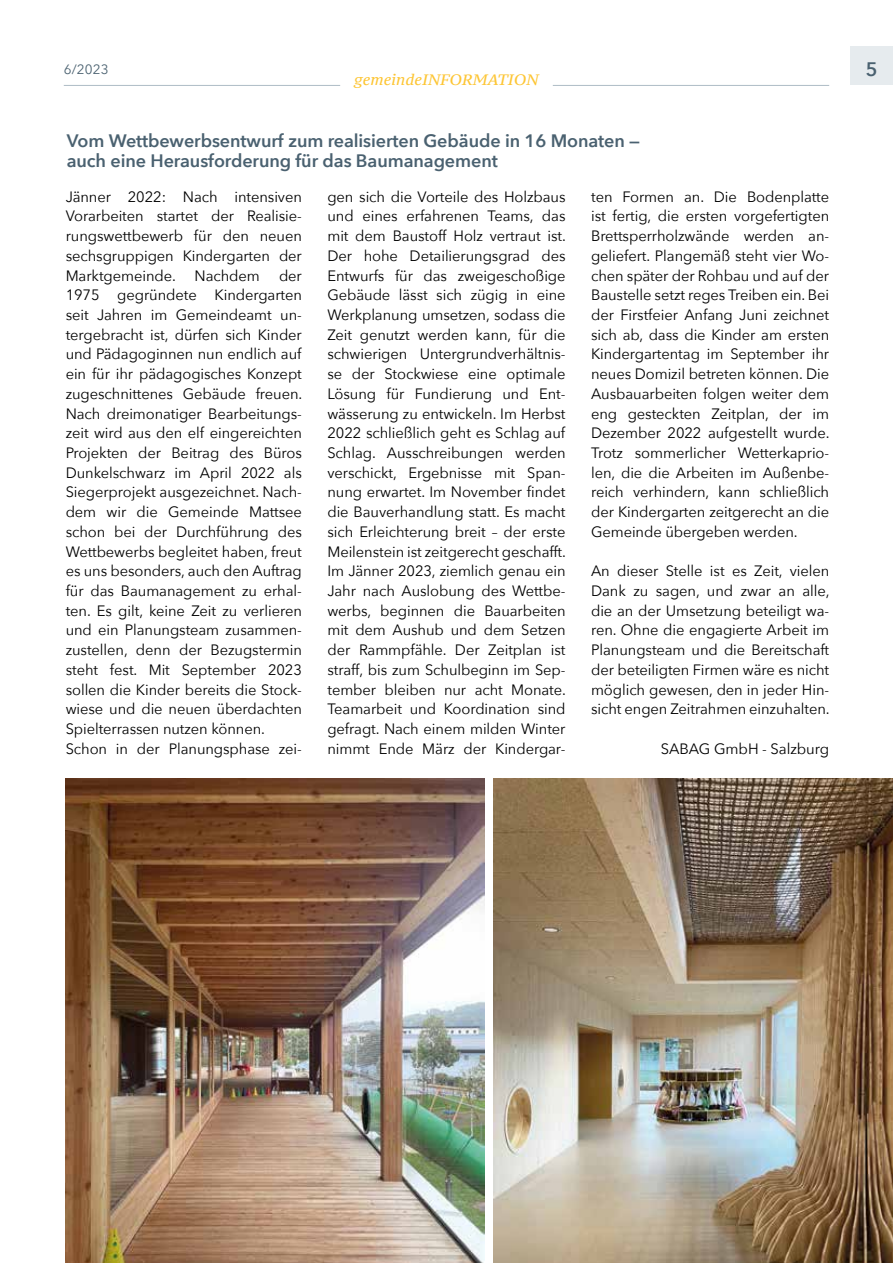
<style>
.page{position:relative;width:893px;height:1263px;background:#fff}
.page>*{position:absolute;margin:0;border:0;box-sizing:border-box;transform-origin:0 0}
.t1{font:600 19.5px "Avenir Next";color:#4a6170}
.t2{font:600 18px/19.6px "Avenir Next";letter-spacing:-.005em;color:#4a6170}
.t3{font:15px/19.6px "Avenir Next";letter-spacing:-.005em;color:#000;text-align:justify}
.t4{font:italic 15px "PT Serif Caption";letter-spacing:.01em;color:#fdc533}
.t5{font:13.5px "Avenir Next";color:#4a6170}
</style>
<div class="page">
<hr style="left:64px;top:85px;width:276px;height:1px;background:#aebcc5">
<hr style="left:553px;top:85px;width:276px;height:1px;background:#aebcc5">
<div style="left:850px;top:47px;width:43px;height:38px;background:#e6ebee"></div>
<img style="left:66px;top:778px;width:419px;height:485px">
<img style="left:493px;top:778px;width:400px;height:485px">
<p class="t5" style="left:64px;top:58px;width:46px">6/2023</p>
<h1 class="t1" style="left:866px;top:53px;width:13px">5</h1>
<p class="t4" style="left:354px;top:70px;width:186px">gemeindeINFORMATION</p>
<p class="t2" style="left:67px;top:131px;width:575px">Vom Wettbewerbsentwurf zum realisierten Gebäude in 16 Monaten — auch eine Herausforderung für das Baumanagement</p>
<p class="t3" style="left:66px;top:186px;width:238px">Jänner 2022: Nach intensiven Vorarbeiten startet der Realisie&shy;rungswettbewerb für den neuen sechsgruppigen Kindergarten der Marktgemeinde. Nachdem</p>
<p class="t3" style="left:66px;top:265px;width:238px;text-align:left;text-indent:213px">der<br>1975 gegründete Kindergarten seit Jahren im Gemeindeamt un&shy;tergebracht ist, dürfen sich Kinder und Pädagoginnen nun endlich auf ein für ihr pädagogisches Konzept zugeschnittenes Gebäude freuen.<br>Nach dreimonatiger Bearbeitungs&shy;zeit wird aus den elf eingereichten<br>Projekten der Beitrag des Büros<br>Dunkelschwarz im April 2022 als<br>Siegerprojekt ausgezeichnet. Nach&shy;dem wir die Gemeinde Mattsee schon bei der Durchführung des<br>Wettbewerbs begleitet haben, freut es uns besonders, auch den Auftrag für das Baumanagement zu erhal&shy;ten. Es gilt, keine Zeit zu verlieren und ein Planungsteam zusammen&shy;zustellen, denn der Bezugstermin steht fest. Mit September 2023 sollen die Kinder bereits die Stock&shy;wiese und die neuen überdachten<br>Spielterrassen nutzen können.<br>Schon in der Planungsphase zei-</p>
<p class="t3" style="left:327px;top:186px;width:240px">gen sich die Vorteile des Holzbaus und eines erfahrenen Teams, das mit dem Baustoff Holz vertraut ist.<br>Der hohe Detailierungsgrad des Entwurfs für das zweigeschoßige Gebäude lässt sich zügig in eine Werkplanung umsetzen, sodass die Zeit genutzt werden kann, für die schwierigen Untergrundverhältnis&shy;se der Stockwiese eine optimale Lösung für Fundierung und Ent&shy;wässerung zu entwickeln. Im Herbst 2022 schließlich geht es Schlag auf Schlag. Ausschreibungen werden verschickt, Ergebnisse mit Span&shy;nung erwartet. Im November findet die Bauverhandlung statt. Es macht sich Erleichterung breit – der erste Meilenstein ist zeitgerecht geschafft.<br>Im Jänner 2023, ziemlich genau ein Jahr nach Auslobung des Wettbe&shy;werbs, beginnen die Bauarbeiten mit dem Aushub und dem Setzen der Rammpfähle. Der Zeitplan ist straff, bis zum Schulbeginn im Sep&shy;tember bleiben nur acht Monate.<br>Teamarbeit und Koordination sind gefragt. Nach einem milden Winter nimmt Ende März der Kindergar-</p>
<p class="t3" style="left:591px;top:186px;width:240px">ten Formen an. Die Bodenplatte ist fertig, die ersten vorgefertigten Brettsperrholzwände werden an&shy;geliefert. Plangemäß steht vier Wo&shy;chen später der Rohbau und auf der Baustelle setzt reges Treiben ein. Bei der Firstfeier Anfang Juni zeichnet sich ab, dass die Kinder am ersten Kindergartentag im September ihr neues Domizil betreten können. Die Ausbauarbeiten folgen weiter dem eng gesteckten Zeitplan, der im Dezember 2022 aufgestellt wurde.<br>Trotz sommerlicher Wetterkaprio&shy;len, die die Arbeiten im Außenbe&shy;reich verhindern, kann schließlich der Kindergarten zeitgerecht an die Gemeinde übergeben werden.</p>
<p class="t3" style="left:591px;top:560px;width:240px">An dieser Stelle ist es Zeit, vielen Dank zu sagen, und zwar an alle, die an der Umsetzung beteiligt wa&shy;ren. Ohne die engagierte Arbeit im Planungsteam und die Bereitschaft der beteiligten Firmen wäre es nicht möglich gewesen, den in jeder Hin&shy;sicht engen Zeitrahmen einzuhalten.</p>
<p class="t3" style="left:661px;top:738px;width:170px">SABAG GmbH - Salzburg</p>
</div>
